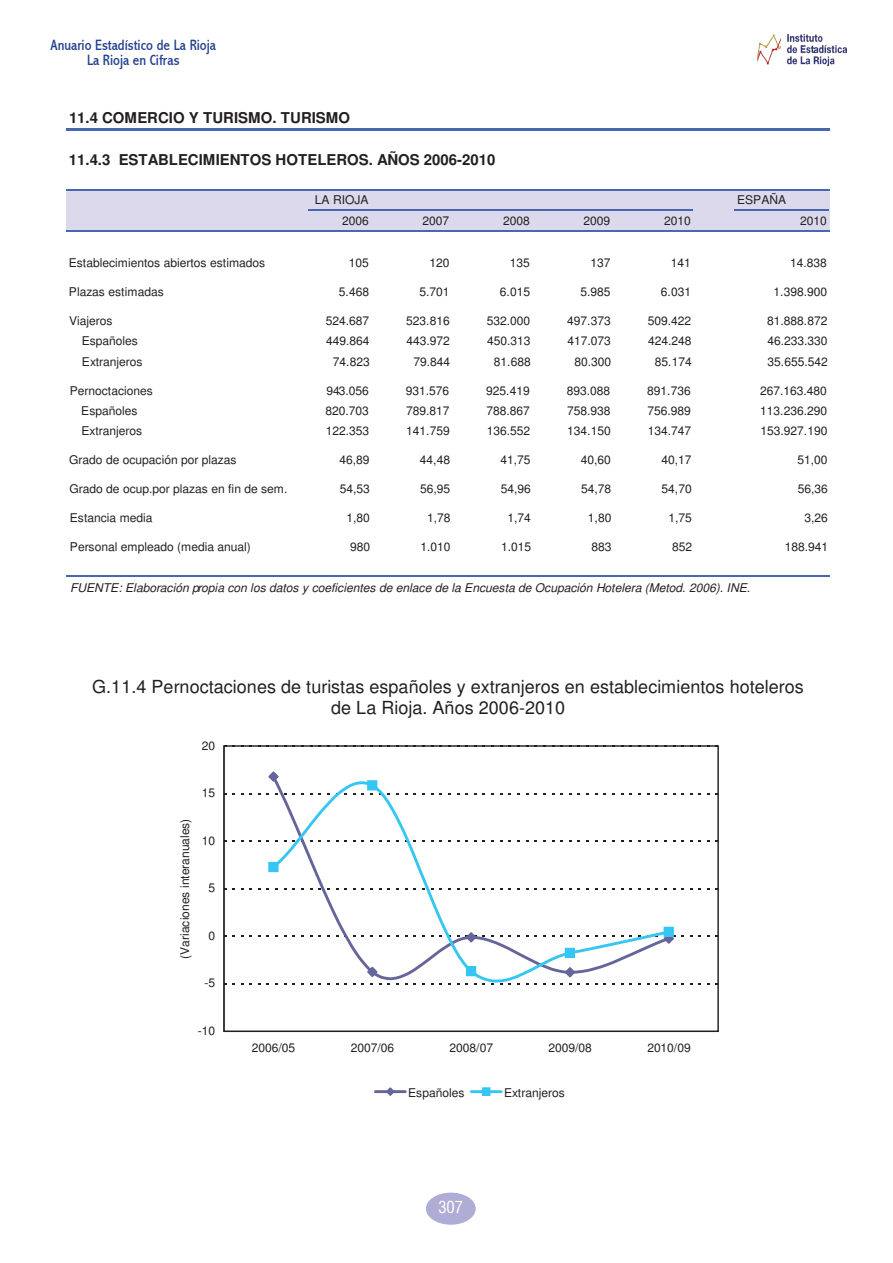
<style>
.page{position:relative;width:893px;height:1263px;background:#fff}
.page>*{position:absolute;margin:0;border:0;box-sizing:border-box;transform-origin:0 0}
.t1{font:18px/20.4px "Helvetica";letter-spacing:.005em;color:#231f20;text-align:center}
.t2{font:16.5px "Switzerland Condensed";color:#fff}
.t3{font:700 15px "Helvetica";color:#231f20}
.t4{font:condensed 15px/15px "Abadi";color:#24418f;text-align:center}
.t5{font:12px "Helvetica";letter-spacing:-.005em;color:#231f20}
.t6{font:italic 12px "Helvetica";letter-spacing:-.005em;color:#231f20}
</style>
<div class="page">
<div style="left:426px;top:1192px;width:50px;height:33px;background:#afacd5;border-radius:50%"></div>
<img style="left:757px;top:34px;width:90px;height:32px">
<div style="left:66px;top:190px;width:763px;height:41px;background:#dcd9ec"></div>
<hr style="left:309px;top:210px;width:384px;height:1px;background:#4867b1">
<hr style="left:66px;top:128px;width:763px;height:2px;background:#4867b1">
<hr style="left:66px;top:189px;width:763px;height:2px;background:#4867b1">
<hr style="left:734px;top:210px;width:95px;height:1px;background:#4867b1">
<hr style="left:66px;top:230px;width:763px;height:1px;background:#4867b1">
<hr style="left:66px;top:575px;width:763px;height:2px;background:#4867b1">
<svg style="left:690px;top:935px;width:11px;height:2px"></svg>
<svg style="left:690px;top:840px;width:11px;height:2px"></svg>
<hr style="left:224px;top:746px;width:1px;height:285px;background:#231f20">
<hr style="left:224px;top:1031px;width:494px;height:1px;background:#231f20">
<svg style="left:258px;top:771px;width:417px;height:213px"></svg>
<div style="left:269px;top:863px;width:9px;height:8px;background:#35c6f4"></div>
<div style="left:268px;top:862px;width:11px;height:10px;border:1px solid #35c6f4"></div>
<div style="left:368px;top:781px;width:9px;height:9px;background:#35c6f4"></div>
<div style="left:367px;top:780px;width:10px;height:10px;border:1px solid #35c6f4"></div>
<div style="left:467px;top:967px;width:8px;height:8px;background:#35c6f4"></div>
<div style="left:466px;top:966px;width:10px;height:10px;border:1px solid #35c6f4"></div>
<div style="left:565px;top:948px;width:9px;height:9px;background:#35c6f4"></div>
<div style="left:565px;top:948px;width:10px;height:10px;border:1px solid #35c6f4"></div>
<div style="left:664px;top:927px;width:9px;height:9px;background:#35c6f4"></div>
<div style="left:664px;top:927px;width:10px;height:10px;border:1px solid #35c6f4"></div>
<hr style="left:375px;top:1090px;width:30px;height:3px;background:#65659b">
<svg style="left:385px;top:1087px;width:11px;height:9px"></svg>
<hr style="left:471px;top:1090px;width:30px;height:3px;background:#35c6f4">
<div style="left:483px;top:1088px;width:7px;height:7px;background:#35c6f4"></div>
<div style="left:482px;top:1087px;width:8px;height:9px;border:1px solid #35c6f4"></div>
<p class="t4" style="left:50px;top:37px;width:167px">Anuario Estadístico de La Rioja<br>La Rioja en Cifras</p>
<p class="t3" style="left:69px;top:109px;width:283px">11.4 COMERCIO Y TURISMO. TURISMO</p>
<p class="t3" style="left:69px;top:151px;width:428px">11.4.3 ESTABLECIMIENTOS HOTELEROS. AÑOS 2006-2010</p>
<p class="t5" style="left:315px;top:193px;width:55px">LA RIOJA</p>
<p class="t5" style="left:737px;top:193px;width:51px">ESPAÑA</p>
<p class="t5" style="left:342px;top:213px;width:28px">2006</p>
<p class="t5" style="left:423px;top:213px;width:28px">2007</p>
<p class="t5" style="left:503px;top:213px;width:28px">2008</p>
<p class="t5" style="left:584px;top:213px;width:28px">2009</p>
<p class="t5" style="left:664px;top:213px;width:28px">2010</p>
<p class="t5" style="left:800px;top:213px;width:28px">2010</p>
<p class="t5" style="left:69px;top:256px;width:198px">Establecimientos abiertos estimados</p>
<p class="t5" style="left:349px;top:256px;width:22px">105</p>
<p class="t5" style="left:429px;top:256px;width:22px">120</p>
<p class="t5" style="left:510px;top:256px;width:22px">135</p>
<p class="t5" style="left:590px;top:256px;width:22px">137</p>
<p class="t5" style="left:671px;top:256px;width:22px">141</p>
<p class="t5" style="left:790px;top:256px;width:38px">14.838</p>
<p class="t5" style="left:69px;top:285px;width:96px">Plazas estimadas</p>
<p class="t5" style="left:339px;top:285px;width:32px">5.468</p>
<p class="t5" style="left:419px;top:285px;width:32px">5.701</p>
<p class="t5" style="left:500px;top:285px;width:32px">6.015</p>
<p class="t5" style="left:580px;top:285px;width:32px">5.985</p>
<p class="t5" style="left:661px;top:285px;width:32px">6.031</p>
<p class="t5" style="left:774px;top:285px;width:55px">1.398.900</p>
<p class="t5" style="left:69px;top:314px;width:45px">Viajeros</p>
<p class="t5" style="left:326px;top:314px;width:45px">524.687</p>
<p class="t5" style="left:406px;top:314px;width:45px">523.816</p>
<p class="t5" style="left:487px;top:314px;width:45px">532.000</p>
<p class="t5" style="left:567px;top:314px;width:45px">497.373</p>
<p class="t5" style="left:648px;top:314px;width:45px">509.422</p>
<p class="t5" style="left:767px;top:314px;width:62px">81.888.872</p>
<p class="t5" style="left:82px;top:334px;width:58px">Españoles</p>
<p class="t5" style="left:326px;top:334px;width:45px">449.864</p>
<p class="t5" style="left:407px;top:334px;width:45px">443.972</p>
<p class="t5" style="left:487px;top:334px;width:45px">450.313</p>
<p class="t5" style="left:567px;top:334px;width:45px">417.073</p>
<p class="t5" style="left:648px;top:334px;width:45px">424.248</p>
<p class="t5" style="left:767px;top:334px;width:62px">46.233.330</p>
<p class="t5" style="left:82px;top:354px;width:62px">Extranjeros</p>
<p class="t5" style="left:333px;top:354px;width:38px">74.823</p>
<p class="t5" style="left:413px;top:354px;width:38px">79.844</p>
<p class="t5" style="left:494px;top:354px;width:38px">81.688</p>
<p class="t5" style="left:574px;top:354px;width:38px">80.300</p>
<p class="t5" style="left:655px;top:354px;width:38px">85.174</p>
<p class="t5" style="left:768px;top:354px;width:62px">35.655.542</p>
<p class="t5" style="left:70px;top:383px;width:85px">Pernoctaciones</p>
<p class="t5" style="left:326px;top:383px;width:44px">943.056</p>
<p class="t5" style="left:406px;top:383px;width:45px">931.576</p>
<p class="t5" style="left:486px;top:383px;width:45px">925.419</p>
<p class="t5" style="left:567px;top:383px;width:45px">893.088</p>
<p class="t5" style="left:647px;top:383px;width:45px">891.736</p>
<p class="t5" style="left:760px;top:383px;width:68px">267.163.480</p>
<p class="t5" style="left:81px;top:404px;width:58px">Españoles</p>
<p class="t5" style="left:326px;top:404px;width:45px">820.703</p>
<p class="t5" style="left:406px;top:404px;width:45px">789.817</p>
<p class="t5" style="left:487px;top:404px;width:45px">788.867</p>
<p class="t5" style="left:567px;top:404px;width:45px">758.938</p>
<p class="t5" style="left:647px;top:404px;width:45px">756.989</p>
<p class="t5" style="left:760px;top:404px;width:68px">113.236.290</p>
<p class="t5" style="left:81px;top:424px;width:62px">Extranjeros</p>
<p class="t5" style="left:326px;top:424px;width:45px">122.353</p>
<p class="t5" style="left:406px;top:424px;width:45px">141.759</p>
<p class="t5" style="left:487px;top:424px;width:45px">136.552</p>
<p class="t5" style="left:567px;top:424px;width:45px">134.150</p>
<p class="t5" style="left:648px;top:424px;width:45px">134.747</p>
<p class="t5" style="left:760px;top:424px;width:68px">153.927.190</p>
<p class="t5" style="left:69px;top:453px;width:169px">Grado de ocupación por plazas</p>
<p class="t5" style="left:339px;top:453px;width:32px">46,89</p>
<p class="t5" style="left:420px;top:453px;width:32px">44,48</p>
<p class="t5" style="left:500px;top:453px;width:32px">41,75</p>
<p class="t5" style="left:581px;top:453px;width:32px">40,60</p>
<p class="t5" style="left:661px;top:453px;width:32px">40,17</p>
<p class="t5" style="left:797px;top:453px;width:32px">51,00</p>
<p class="t5" style="left:70px;top:482px;width:220px">Grado de ocup.por plazas en fin de sem.</p>
<p class="t5" style="left:340px;top:482px;width:32px">54,53</p>
<p class="t5" style="left:420px;top:482px;width:32px">56,95</p>
<p class="t5" style="left:501px;top:482px;width:32px">54,96</p>
<p class="t5" style="left:581px;top:482px;width:32px">54,78</p>
<p class="t5" style="left:662px;top:482px;width:32px">54,70</p>
<p class="t5" style="left:798px;top:482px;width:32px">56,36</p>
<p class="t5" style="left:70px;top:511px;width:84px">Estancia media</p>
<p class="t5" style="left:346px;top:511px;width:25px">1,80</p>
<p class="t5" style="left:427px;top:511px;width:25px">1,78</p>
<p class="t5" style="left:507px;top:511px;width:25px">1,74</p>
<p class="t5" style="left:588px;top:511px;width:25px">1,80</p>
<p class="t5" style="left:668px;top:511px;width:25px">1,75</p>
<p class="t5" style="left:804px;top:511px;width:25px">3,26</p>
<p class="t5" style="left:70px;top:540px;width:183px">Personal empleado (media anual)</p>
<p class="t5" style="left:350px;top:540px;width:22px">980</p>
<p class="t5" style="left:420px;top:540px;width:32px">1.010</p>
<p class="t5" style="left:501px;top:540px;width:32px">1.015</p>
<p class="t5" style="left:592px;top:540px;width:22px">883</p>
<p class="t5" style="left:672px;top:540px;width:22px">852</p>
<p class="t5" style="left:785px;top:540px;width:45px">188.941</p>
<p class="t6" style="left:70px;top:581px;width:681px">FUENTE: Elaboración propia con los datos y coeficientes de enlace de la Encuesta de Ocupación Hotelera (Metod. 2006). INE.</p>
<h1 class="t1" style="left:92px;top:677px;width:713px">G.11.4 Pernoctaciones de turistas españoles y extranjeros en establecimientos hoteleros de La Rioja. Años 2006-2010</h1>
<p class="t5" style="left:202px;top:738px;width:15px">20</p>
<p class="t5" style="left:178px;top:958px;width:142px;rotate:-90deg">(Variaciones interanuales)</p>
<p class="t5" style="left:202px;top:786px;width:15px">15</p>
<p class="t5" style="left:202px;top:833px;width:15px">10</p>
<p class="t5" style="left:208px;top:881px;width:8px">5</p>
<p class="t5" style="left:208px;top:928px;width:8px">0</p>
<p class="t5" style="left:204px;top:976px;width:12px">-5</p>
<p class="t5" style="left:198px;top:1023px;width:19px">-10</p>
<p class="t5" style="left:252px;top:1041px;width:45px">2006/05</p>
<p class="t5" style="left:351px;top:1041px;width:45px">2007/06</p>
<p class="t5" style="left:450px;top:1041px;width:45px">2008/07</p>
<p class="t5" style="left:548px;top:1041px;width:45px">2009/08</p>
<p class="t5" style="left:647px;top:1041px;width:45px">2010/09</p>
<p class="t5" style="left:408px;top:1085px;width:58px">Españoles</p>
<p class="t5" style="left:504px;top:1085px;width:62px">Extranjeros</p>
<h2 class="t2" style="left:438px;top:1196px;width:26px">307</h2>
</div>
